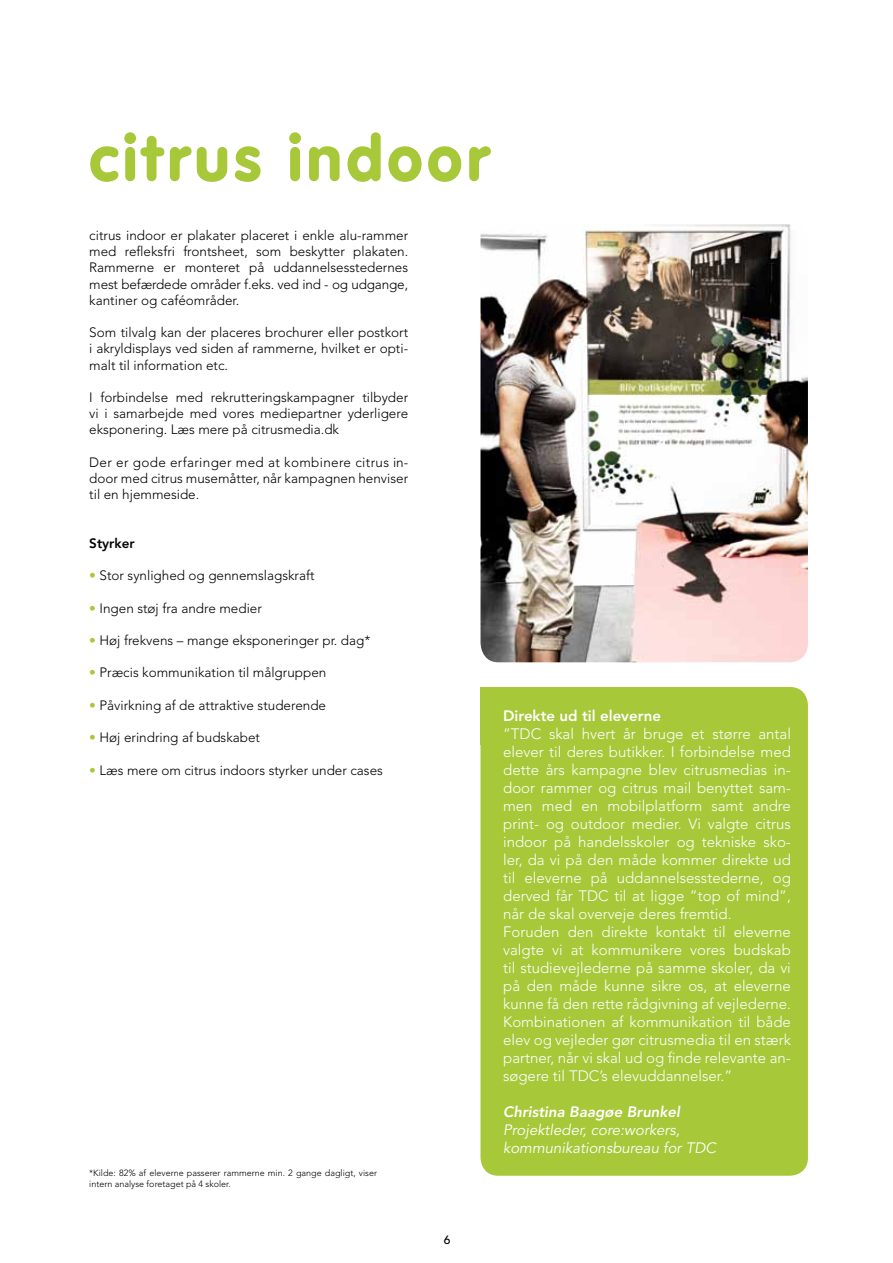
<style>
.page{position:relative;width:893px;height:1263px;background:#fff}
.page>*{position:absolute;margin:0;border:0;box-sizing:border-box;transform-origin:0 0}
.t1{font:900 63px "VAG Rounded";letter-spacing:.075em;color:#a7c839}
.t2{font:300 15px/18px "Avenir";color:#fff}
.t3{font:italic 15px/18px "Avenir";color:#fff}
.t4{font:italic 800 15px "Avenir";color:#fff}
.t5{font:800 15px "Avenir";color:#fff}
.t6{font:300 13.5px/16.2px "Avenir";color:#000;text-align:justify}
.t7{font:800 13.5px "Avenir";color:#000}
.t8{font:500 12px "Avenir";color:#000}
.t9{font:300 9px/10.8px "Avenir";color:#000}
.s1{color:#a7c839}
</style>
<div class="page">
<div style="left:480px;top:687px;width:328px;height:489px;background:#a7c839;border-radius:18px"></div>
<div style="left:480px;top:687px;width:41px;height:57px;background:#a7c839"></div>
<img style="left:480px;top:224px;width:328px;height:438px">
<h1 class="t1" style="left:89px;top:121px;width:401px">citrus indoor</h1>
<p class="t6" style="left:89px;top:227px;width:320px">citrus indoor er plakater placeret i enkle alu-rammer med refleksfri frontsheet, som beskytter plakaten.<br>Rammerne er monteret på uddannelsesstedernes mest befærdede områder f.eks. ved ind - og udgange, kantiner og caféområder.</p>
<p class="t6" style="left:89px;top:324px;width:320px">Som tilvalg kan der placeres brochurer eller postkort i akryldisplays ved siden af rammerne, hvilket er opti&shy;malt til information etc.</p>
<p class="t6" style="left:89px;top:389px;width:320px">I forbindelse med rekrutteringskampagner tilbyder vi i samarbejde med vores mediepartner yderligere eksponering. Læs mere på citrusmedia.dk</p>
<p class="t6" style="left:89px;top:454px;width:320px">Der er gode erfaringer med at kombinere citrus in&shy;door med citrus musemåtter, når kampagnen henviser til en hjemmeside.</p>
<p class="t7" style="left:89px;top:535px;width:47px">Styrker</p>
<p class="t6" style="left:89px;top:567px;width:227px"><span class="s1">•</span> Stor synlighed og gennemslagskraft</p>
<p class="t6" style="left:89px;top:600px;width:174px"><span class="s1">•</span> Ingen støj fra andre medier</p>
<p class="t6" style="left:89px;top:632px;width:283px"><span class="s1">•</span> Høj frekvens – mange eksponeringer pr. dag*</p>
<p class="t6" style="left:89px;top:664px;width:239px"><span class="s1">•</span> Præcis kommunikation til målgruppen</p>
<p class="t6" style="left:89px;top:697px;width:238px"><span class="s1">•</span> Påvirkning af de attraktive studerende</p>
<p class="t6" style="left:89px;top:729px;width:172px"><span class="s1">•</span> Høj erindring af budskabet</p>
<p class="t6" style="left:89px;top:762px;width:295px"><span class="s1">•</span> Læs mere om citrus indoors styrker under cases</p>
<p class="t9" style="left:89px;top:1168px;width:289px">*Kilde: 82% af eleverne passerer rammerne min. 2 gange dagligt, viser intern analyse foretaget på 4 skoler.</p>
<p class="t8" style="left:444px;top:1233px;width:8px">6</p>
<p class="t5" style="left:503px;top:707px;width:159px">Direkte ud til eleverne</p>
<p class="t2" style="left:503px;top:725px;width:289px">”TDC skal hvert år bruge et større antal elever til deres butikker. I forbindelse med dette års kampagne blev citrusmedias in&shy;door rammer og citrus mail benyttet sam&shy;men med en mobilplatform samt andre print- og outdoor medier. Vi valgte citrus indoor på handelsskoler og tekniske sko&shy;ler, da vi på den måde kommer direkte ud til eleverne på uddannelsesstederne, og derved får TDC til at ligge ”top of mind”, når de skal overveje deres fremtid.<br>Foruden den direkte kontakt til eleverne valgte vi at kommunikere vores budskab til studievejlederne på samme skoler, da vi på den måde kunne sikre os, at eleverne kunne få den rette rådgivning af vejlederne.<br>Kombinationen af kommunikation til både elev og vejleder gør citrusmedia til en stærk partner, når vi skal ud og finde relevante an&shy;søgere til TDC’s elevuddannelser.”</p>
<p class="t4" style="left:503px;top:1103px;width:178px">Christina Baagøe Brunkel</p>
<p class="t3" style="left:503px;top:1122px;width:214px">Projektleder, core:workers, kommunikationsbureau for TDC</p>
</div>
